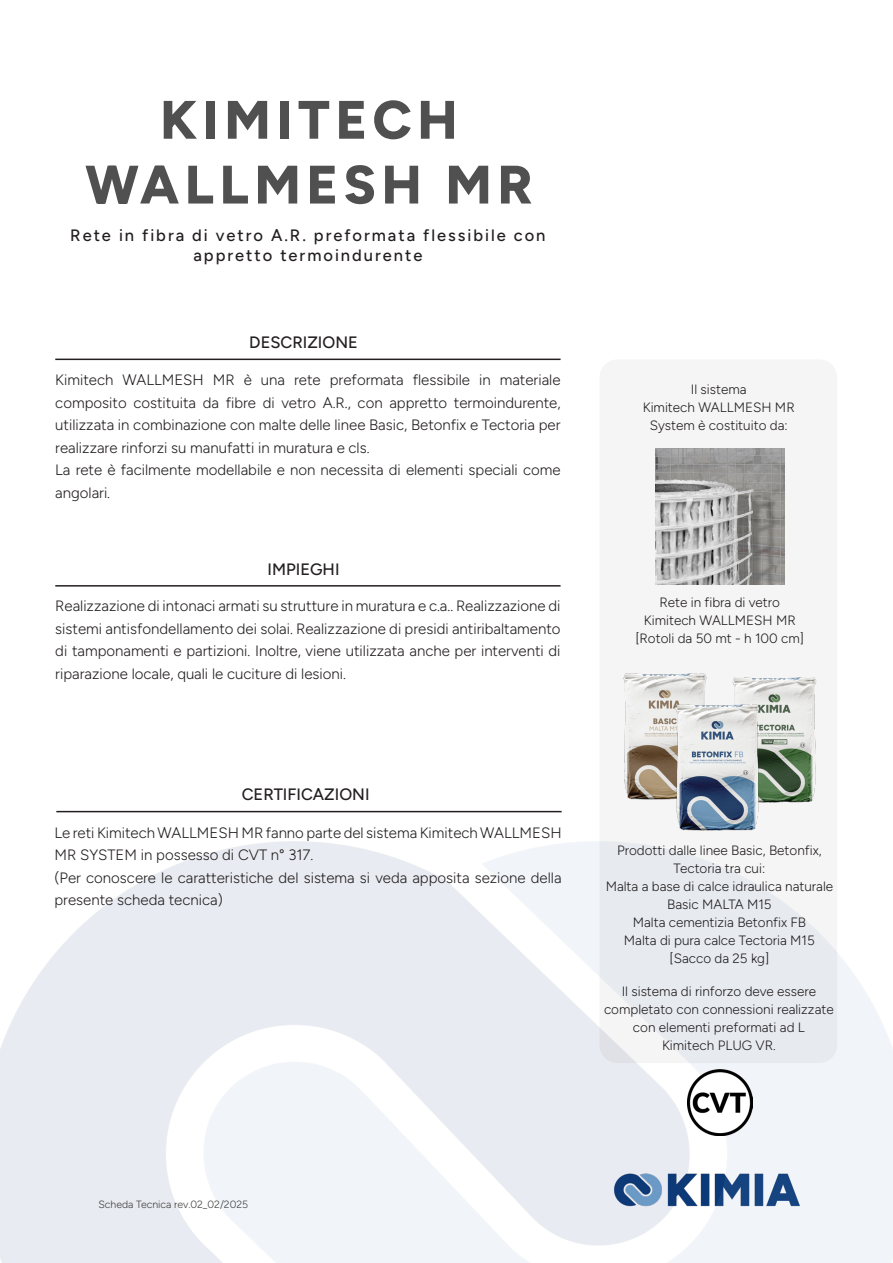
<style>
.page{position:relative;width:893px;height:1263px;background:#fff}
.page>*{position:absolute;margin:0;border:0;box-sizing:border-box;transform-origin:0 0}
.t1{font:800 54px "Figtree";letter-spacing:.1em;color:#4f504f}
.t2{font:500 16.5px/19.8px "Figtree";letter-spacing:.12em;color:#231f20;text-align:center}
.t3{font:500 16.5px "Figtree";color:#231f20}
.t4{font:300 15px/22.5px "Figtree";color:#231f20}
.t5{font:300 13.5px/18px "Figtree";color:#231f20;text-align:center}
.t6{font:300 10.5px "Figtree";color:#3e3e3f}
</style>
<div class="page">
<img style="left:0;top:842px;width:893px;height:421px">
<hr style="left:55px;top:359px;width:506px;height:1px;background:#231f20">
<div style="left:599px;top:359px;width:238px;height:704px;background:linear-gradient(to right,#eef0f2,#f0f1f3);border-radius:18px"></div>
<hr style="left:56px;top:811px;width:506px;height:1px;background:#231f20">
<hr style="left:55px;top:585px;width:506px;height:2px;background:#231f20">
<img style="left:687px;top:1070px;width:66px;height:65px">
<img style="left:656px;top:449px;width:128px;height:135px">
<img style="left:599px;top:646px;width:151px;height:171px">
<img style="left:689px;top:650px;width:148px;height:171px">
<img style="left:632px;top:678px;width:170px;height:170px">
<p class="t1" style="left:160px;top:87px;width:299px">KIMITECH</p>
<p class="t1" style="left:85px;top:151px;width:449px">WALLMESH MR</p>
<p class="t2" style="left:70px;top:225px;width:477px">Rete in fibra di vetro A.R. preformata flessibile con appretto termoindurente</p>
<p class="t3" style="left:249px;top:332px;width:110px">DESCRIZIONE</p>
<p class="t4" style="left:55px;top:369px;width:507px;text-align:justify">Kimitech WALLMESH MR è una rete preformata flessibile in materiale composito costituita da fibre di vetro A.R., con appretto termoindurente, utilizzata in combinazione con malte delle linee Basic, Betonfix e Tectoria per realizzare rinforzi su manufatti in muratura e cls.</p>
<p class="t4" style="left:55px;top:459px;width:507px">La rete è facilmente modellabile e non necessita di elementi speciali come angolari.</p>
<p class="t3" style="left:268px;top:560px;width:73px">IMPIEGHI</p>
<p class="t4" style="left:55px;top:595px;width:507px;text-align:justify">Realizzazione di intonaci armati su strutture in muratura e c.a.. Realizzazione di sistemi antisfondellamento dei solai. Realizzazione di presidi antiribaltamento di tamponamenti e partizioni. Inoltre, viene utilizzata anche per interventi di riparazione locale, quali le cuciture di lesioni.</p>
<p class="t3" style="left:242px;top:784px;width:129px">CERTIFICAZIONI</p>
<p class="t4" style="left:55px;top:821px;width:509px">Le reti Kimitech WALLMESH MR fanno parte del sistema Kimitech WALLMESH<br>MR SYSTEM in possesso di CVT n° 317.</p>
<p class="t4" style="left:55px;top:866px;width:509px">(Per conoscere le caratteristiche del sistema si veda apposita sezione della presente scheda tecnica)</p>
<p class="t5" style="left:691px;top:380px;width:57px">Il sistema</p>
<p class="t5" style="left:643px;top:398px;width:153px">Kimitech WALLMESH MR</p>
<p class="t5" style="left:650px;top:416px;width:139px">System è costituito da:</p>
<p class="t5" style="left:659px;top:593px;width:122px">Rete in fibra di vetro</p>
<p class="t5" style="left:644px;top:611px;width:153px">Kimitech WALLMESH MR</p>
<p class="t5" style="left:635px;top:629px;width:170px">[Rotoli da 50 mt - h 100 cm]</p>
<p class="t5" style="left:617px;top:841px;width:206px">Prodotti dalle linee Basic, Betonfix,<br>Tectoria tra cui:</p>
<p class="t5" style="left:606px;top:877px;width:229px">Malta a base di calce idraulica naturale<br>Basic MALTA M15</p>
<p class="t5" style="left:633px;top:913px;width:175px">Malta cementizia Betonfix FB</p>
<p class="t5" style="left:624px;top:931px;width:192px">Malta di pura calce Tectoria M15</p>
<p class="t5" style="left:669px;top:949px;width:101px">[Sacco da 25 kg]</p>
<p class="t5" style="left:604px;top:982px;width:231px">Il sistema di rinforzo deve essere completato con connessioni realizzate con elementi preformati ad L</p>
<p class="t5" style="left:662px;top:1036px;width:115px">Kimitech PLUG VR.</p>
<p class="t6" style="left:98px;top:1198px;width:151px">Scheda Tecnica rev.02_02/2025</p>
</div>
